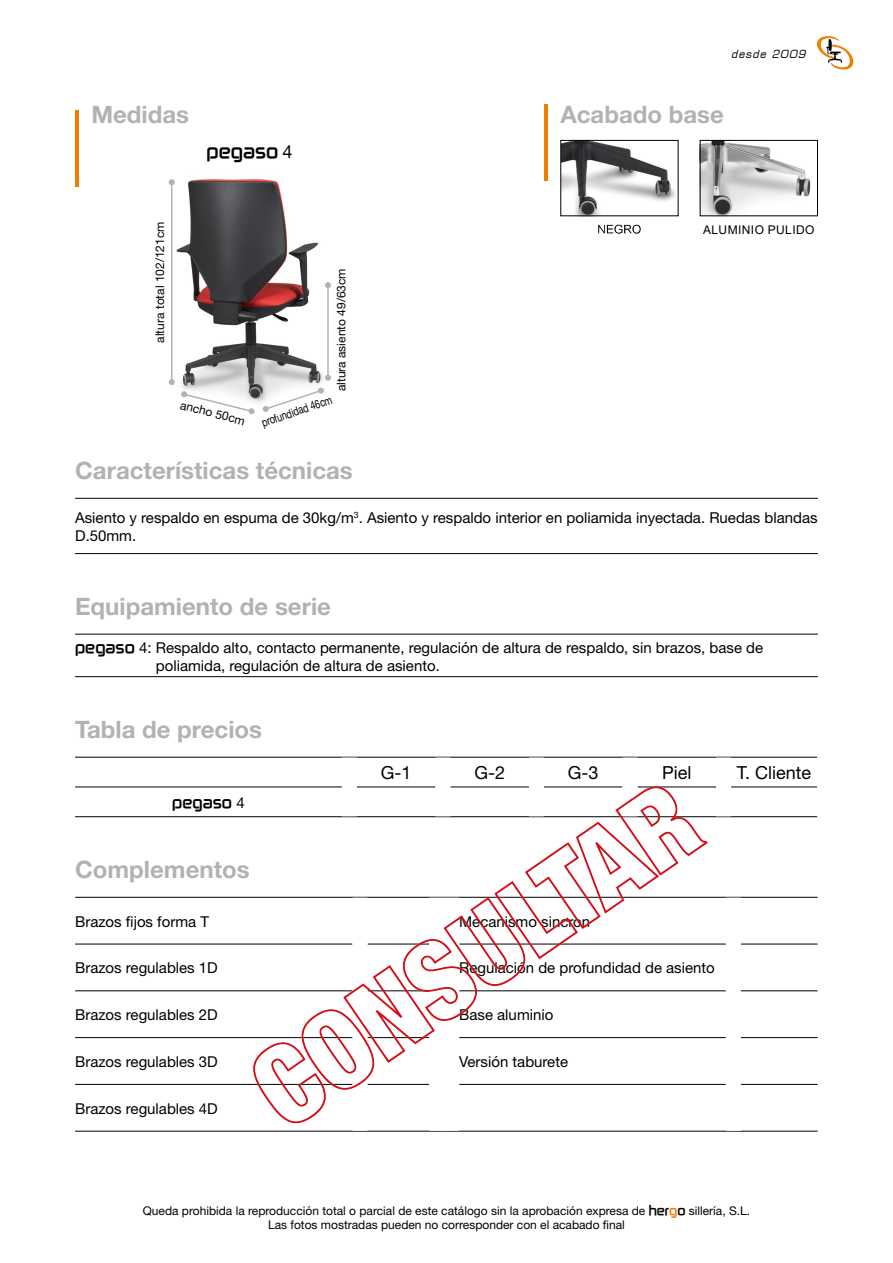
<style>
.page{position:relative;width:893px;height:1263px;background:#fff}
.page>*{position:absolute;margin:0;border:0;box-sizing:border-box;transform-origin:0 0}
.t1{font:700 24px "Helvetica Neue";color:#b3b2b2}
.t2{font:18px "Helvetica Neue";color:#000}
.t3{font:700 18px "Zekton";color:#000}
.t4{font:15px/18px "Helvetica Neue";color:#000}
.t5{font:700 15px "Zekton";color:#000}
.t6{font:italic 13.5px "Euro Style Normal";color:#000}
.t7{font:12px "Helvetica Neue";color:#000}
.t8{font:12px "Helvetica Neue";color:#000;scale:.75 1}
.t9{font:12px "Arial";letter-spacing:.035em;color:#000}
.s1{font-family:"Helvetica Neue";font-weight:400}
.s2{font-family:"Zekton";font-weight:700}
.s3{font-family:"Zekton";font-weight:700;color:#ef7d00}
</style>
<div class="page">
<svg style="left:817px;top:36px;width:37px;height:34px"></svg>
<img style="left:168px;top:179px;width:156px;height:236px">
<hr style="left:75px;top:110px;width:4px;height:76px;background:#ef7d00">
<svg style="left:263px;top:388px;width:61px;height:24px"></svg>
<svg style="left:181px;top:391px;width:74px;height:23px"></svg>
<hr style="left:171px;top:182px;width:1px;height:200px;background:#b3b2b2">
<svg style="left:169px;top:179px;width:6px;height:6px"></svg>
<svg style="left:169px;top:379px;width:6px;height:6px"></svg>
<hr style="left:327px;top:285px;width:2px;height:93px;background:#b3b2b2">
<svg style="left:325px;top:375px;width:6px;height:6px"></svg>
<svg style="left:325px;top:282px;width:6px;height:6px"></svg>
<hr style="left:75px;top:757px;width:274px;height:1px;background:#000">
<hr style="left:349px;top:757px;width:94px;height:1px;background:#000">
<hr style="left:443px;top:757px;width:93px;height:1px;background:#000">
<hr style="left:536px;top:757px;width:94px;height:1px;background:#000">
<hr style="left:630px;top:757px;width:94px;height:1px;background:#000">
<hr style="left:724px;top:757px;width:93px;height:1px;background:#000">
<hr style="left:75px;top:786px;width:267px;height:1px;background:#000">
<hr style="left:731px;top:786px;width:86px;height:1px;background:#000">
<hr style="left:75px;top:816px;width:274px;height:1px;background:#000">
<hr style="left:724px;top:816px;width:93px;height:1px;background:#000">
<div style="left:435px;top:757px;width:15px;height:30px;background:#fff"></div>
<div style="left:529px;top:757px;width:15px;height:30px;background:#fff"></div>
<div style="left:622px;top:757px;width:15px;height:30px;background:#fff"></div>
<div style="left:342px;top:757px;width:15px;height:30px;background:#fff"></div>
<div style="left:716px;top:757px;width:15px;height:30px;background:#fff"></div>
<hr style="left:75px;top:634px;width:743px;height:1px;background:#000">
<hr style="left:75px;top:676px;width:743px;height:1px;background:#000">
<hr style="left:75px;top:498px;width:743px;height:1px;background:#000">
<hr style="left:75px;top:553px;width:743px;height:1px;background:#000">
<hr style="left:75px;top:897px;width:285px;height:1px;background:#000">
<hr style="left:733px;top:897px;width:84px;height:1px;background:#000">
<hr style="left:75px;top:944px;width:277px;height:1px;background:#000">
<hr style="left:741px;top:944px;width:76px;height:1px;background:#000">
<hr style="left:75px;top:990px;width:277px;height:1px;background:#000">
<hr style="left:741px;top:990px;width:76px;height:1px;background:#000">
<hr style="left:75px;top:1037px;width:277px;height:1px;background:#000">
<hr style="left:741px;top:1037px;width:76px;height:1px;background:#000">
<hr style="left:75px;top:1084px;width:277px;height:1px;background:#000">
<hr style="left:741px;top:1084px;width:76px;height:1px;background:#000">
<hr style="left:75px;top:1131px;width:285px;height:1px;background:#000">
<hr style="left:733px;top:1131px;width:84px;height:1px;background:#000">
<img style="left:702px;top:142px;width:109px;height:72px">
<img style="left:562px;top:142px;width:114px;height:72px">
<hr style="left:544px;top:104px;width:4px;height:77px;background:#ef7d00">
<svg style="left:598px;top:225px;width:43px;height:9px"></svg>
<div style="left:560px;top:140px;width:118px;height:76px;border:1px solid #000"></div>
<div style="left:700px;top:140px;width:118px;height:76px;border:1px solid #000"></div>
<img style="left:223px;top:786px;width:518px;height:346px">
<p class="t1" style="left:91px;top:100px;width:99px">Medidas</p>
<p class="t3" style="left:207px;top:138px;width:87px">pegaso <span class="s1">4</span></p>
<p class="t7" style="left:153px;top:343px;width:122px;rotate:-90deg">altura total 102/121cm</p>
<p class="t7" style="left:334px;top:391px;width:124px;rotate:-90deg">altura asiento 49/63cm</p>
<p class="t7" style="left:182px;top:398px;width:68px;rotate:14deg">ancho 50cm</p>
<p class="t8" style="left:260px;top:416px;width:100px;rotate:-19deg">profundidad 46cm</p>
<p class="t6" style="left:732px;top:49px;width:78px">desde 2009</p>
<p class="t1" style="left:560px;top:100px;width:165px">Acabado base</p>
<p class="t9" style="left:703px;top:221px;width:113px">ALUMINIO PULIDO</p>
<p class="t1" style="left:75px;top:455px;width:279px">Características técnicas</p>
<p class="t4" style="left:75px;top:508px;width:744px">Asiento y respaldo en espuma de 30kg/m<sup>3</sup>. Asiento y respaldo interior en poliamida inyectada. Ruedas blandas<br>D.50mm.</p>
<p class="t1" style="left:75px;top:591px;width:257px">Equipamiento de serie</p>
<p class="t4" style="left:156px;top:638px;width:609px;text-indent:-81px"><span class="s2">pegaso</span> 4: Respaldo alto, contacto permanente, regulación de altura de respaldo, sin brazos, base de poliamida, regulación de altura de asiento.</p>
<p class="t1" style="left:75px;top:714px;width:189px">Tabla de precios</p>
<p class="t5" style="left:172px;top:791px;width:74px">pegaso <span class="s1">4</span></p>
<p class="t2" style="left:381px;top:762px;width:32px">G-1</p>
<p class="t2" style="left:474px;top:762px;width:32px">G-2</p>
<p class="t2" style="left:568px;top:762px;width:32px">G-3</p>
<p class="t2" style="left:662px;top:762px;width:31px">Piel</p>
<p class="t2" style="left:737px;top:762px;width:76px">T. Cliente</p>
<p class="t1" style="left:75px;top:854px;width:176px">Complementos</p>
<p class="t4" style="left:75px;top:912px;width:135px">Brazos fijos forma T</p>
<p class="t4" style="left:459px;top:912px;width:132px">Mecanismo sincron</p>
<p class="t4" style="left:75px;top:959px;width:144px">Brazos regulables 1D</p>
<p class="t4" style="left:459px;top:959px;width:257px">Regulación de profundidad de asiento</p>
<p class="t4" style="left:75px;top:1005px;width:144px">Brazos regulables 2D</p>
<p class="t4" style="left:459px;top:1005px;width:96px">Base aluminio</p>
<p class="t4" style="left:75px;top:1052px;width:144px">Brazos regulables 3D</p>
<p class="t4" style="left:459px;top:1052px;width:110px">Versión taburete</p>
<p class="t4" style="left:75px;top:1099px;width:144px">Brazos regulables 4D</p>
<p class="t7" style="left:143px;top:1203px;width:609px">Queda prohibida la reproducción total o parcial de este catálogo sin la aprobación expresa de <span class="s2">her</span><span class="s3">g</span><span class="s2">o</span> sillería, S.L.</p>
<p class="t7" style="left:268px;top:1217px;width:358px">Las fotos mostradas pueden no corresponder con el acabado final</p>
</div>
